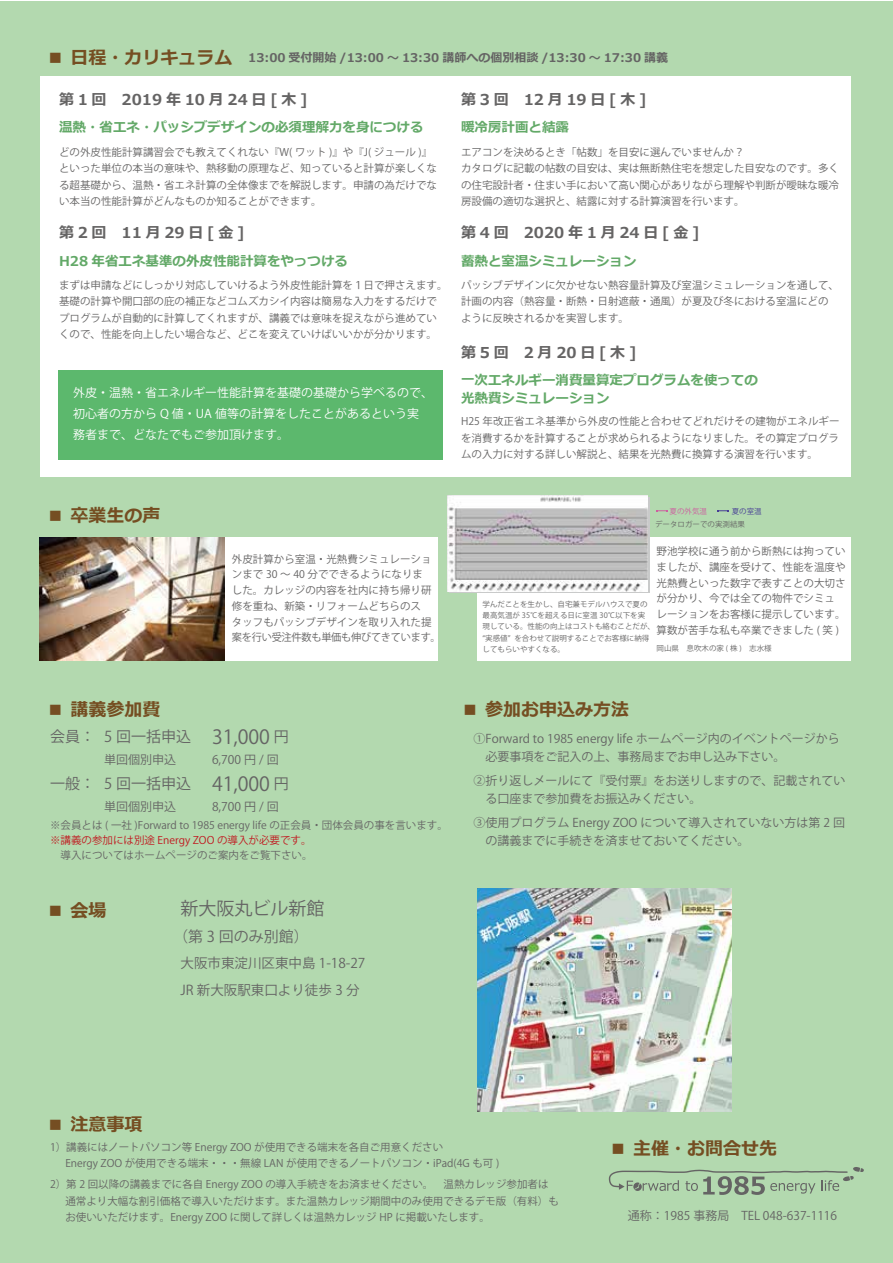
<style>
.page{position:relative;width:893px;height:1263px;background:#fff}
.page>*{position:absolute;margin:0;border:0;box-sizing:border-box;transform-origin:0 0}
.t1{font:700 18px "Meiryo";color:#754e22}
.t2{font:18px "Koz Go Pro Bold 90 ms RKSJ H";color:#656464}
.t3{font:700 15px "Meiryo";letter-spacing:.25em;color:#656464}
.t4{font:15px "Koz Go Pro Bold 90 ms RKSJ H";color:#656464}
.t5{font:700 13.5px/18px "Meiryo";color:#63a968}
.t6{font:13.5px/27px "Koz Go Pro Bold 90 ms RKSJ H";color:#656464}
.t7{font:12px/18px "Koz Go Pro";color:#656464}
.t8{font:12px/21px "Koz Go Pro";color:#fff}
.t9{font:700 12px "Meiryo";color:#656464}
.t10{font:10.5px/16.5px "Koz Min Pro Regular 90 ms RKSJ H";color:#656464}
.t11{font:10.5px/16.5px "Koz Go Pro";color:#656464}
.t12{font:10.5px/15.8px "Koz Min Pro Bold 90 ms RKSJ H";color:#656464}
.t13{font:10.5px "Koz Go Pro";color:#c11920}
.t14{font:7.5px/11.2px "Koz Min Pro Regular 90 ms RKSJ H";color:#656464}
.t15{font:7.5px "Koz Go Pro";color:#656464}
.t16{font:7.5px "Koz Go Pro";color:#cd5e9f}
.t17{font:7.5px "Koz Go Pro";color:#463d95}
.s1{font-size:18px;color:#754e22}
.s2{font-size:19.5px}
</style>
<div class="page">
<div style="left:0;top:1px;width:892px;height:1262px;background:#b3d9af"></div>
<img style="left:477px;top:889px;width:254px;height:222px">
<div style="left:40px;top:537px;width:398px;height:123px;background:#fff"></div>
<div style="left:477px;top:537px;width:373px;height:123px;background:#fff"></div>
<svg style="left:656px;top:510px;width:12px;height:2px"></svg>
<svg style="left:717px;top:510px;width:12px;height:2px"></svg>
<img style="left:447px;top:495px;width:201px;height:96px">
<div style="left:40px;top:76px;width:810px;height:401px;background:#fff"></div>
<svg style="left:609px;top:1167px;width:255px;height:28px"></svg>
<div style="left:58px;top:371px;width:384px;height:89px;background:#5cb86d"></div>
<img style="left:40px;top:537px;width:184px;height:123px">
<p class="t9" style="left:46px;top:49px;width:623px"><span class="s1">■ 日程・カリキュラム</span> 13:00 受付開始 /13:00 ～ 13:30 講師への個別相談 /13:30 ～ 17:30 講義</p>
<h2 class="t3" style="left:59px;top:89px;width:250px">第1回　2019年10月24日[木]</h2>
<p class="t5" style="left:59px;top:119px;width:366px">温熱・省エネ・パッシブデザインの必須理解力を身につける</p>
<h2 class="t3" style="left:461px;top:89px;width:187px">第3回　12月19日[木]</h2>
<p class="t5" style="left:461px;top:119px;width:109px">暖冷房計画と結露</p>
<p class="t10" style="left:59px;top:144px;width:379px">どの外皮性能計算講習会でも教えてくれない『W( ワット )』や『J( ジュール )』といった単位の本当の意味や、熱移動の原理など、知っていると計算が楽しくなる超基礎から、温熱・省エネ計算の全体像までを解説します。申請の為だけでない本当の性能計算がどんなものか知ることができます。</p>
<h2 class="t3" style="left:59px;top:222px;width:187px">第2回　11月29日[金]</h2>
<p class="t5" style="left:59px;top:252px;width:291px">H28 年省エネ基準の外皮性能計算をやっつける</p>
<p class="t10" style="left:59px;top:277px;width:390px">まずは申請などにしっかり対応していけるよう外皮性能計算を１日で押さえます。基礎の計算や開口部の庇の補正などコムズカシイ内容は簡易な入力をするだけでプログラムが自動的に計算してくれますが、講義では意味を捉えながら進めていくので、性能を向上したい場合など、どこを変えていけばいいかが分かります。</p>
<p class="t8" style="left:73px;top:382px;width:361px">外皮・温熱・省エネルギー性能計算を基礎の基礎から学べるので、初心者の方から Q 値・UA 値等の計算をしたことがあるという実務者まで、どなたでもご参加頂けます。</p>
<h1 class="t1" style="left:46px;top:503px;width:115px">■ 卒業生の声</h1>
<p class="t10" style="left:461px;top:144px;width:380px">エアコンを決めるとき「帖数」を目安に選んでいませんか？<br>カタログに記載の帖数の目安は、実は無断熱住宅を想定した目安なのです。多くの住宅設計者・住まい手において高い関心がありながら理解や判断が曖昧な暖冷房設備の適切な選択と、結露に対する計算演習を行います。</p>
<h2 class="t3" style="left:461px;top:222px;width:240px">第4回　2020年1月24日[金]</h2>
<p class="t5" style="left:461px;top:252px;width:177px">蓄熱と室温シミュレーション</p>
<p class="t10" style="left:461px;top:277px;width:380px">パッシブデザインに欠かせない熱容量計算及び室温シミュレーションを通して、計画の内容（熱容量・断熱・日射遮蔽・通風）が夏及び冬における室温にどのように反映されるかを実習します。</p>
<h2 class="t3" style="left:461px;top:342px;width:177px">第5回　2月20日[木]</h2>
<p class="t5" style="left:461px;top:372px;width:298px">一次エネルギー消費量算定プログラムを使っての光熱費シミュレーション</p>
<p class="t10" style="left:461px;top:413px;width:380px;text-align:justify">H25 年改正省エネ基準から外皮の性能と合わせてどれだけその建物がエネルギーを消費するかを計算することが求められるようになりました。その算定プログラムの入力に対する詳しい解説と、結果を光熱費に換算する演習を行います。</p>
<p class="t16" style="left:669px;top:507px;width:39px">夏の外気温</p>
<p class="t15" style="left:655px;top:519px;width:91px">データロガーでの実測結果</p>
<p class="t17" style="left:732px;top:507px;width:31px">夏の室温</p>
<p class="t12" style="left:232px;top:551px;width:210px">外皮計算から室温・光熱費シミュレーションまで 30 ～ 40 分でできるようになりま<br>した。カレッジの内容を社内に持ち帰り研修を重ね、新築・リフォームどちらのス<br>タッフもパッシブデザインを取り入れた提案を行い受注件数も単価も伸びてきています。</p>
<p class="t12" style="left:656px;top:543px;width:191px">野池学校に通う前から断熱には拘っていましたが、講座を受けて、性能を温度や光熱費といった数字で表すことの大切さが分かり、今では全ての物件でシミュレーションをお客様に提示しています。算数が苦手な私も卒業できました ( 笑 )</p>
<p class="t14" style="left:656px;top:642px;width:117px">岡山県　息吹木の家 ( 株 )　志水様</p>
<p class="t14" style="left:482px;top:598px;width:174px">学んだことを生かし、自宅兼モデルハウスで夏の最高気温が 35℃を超える日に室温 30℃以下を実<br>現している。性能の向上はコストも絡むことだが、“実感値” を合わせて説明することでお客様に納得してもらいやすくなる。</p>
<h1 class="t1" style="left:46px;top:696px;width:115px">■ 講義参加費</h1>
<h2 class="t4" style="left:50px;top:728px;width:240px">会員： 5 回一括申込 <span class="s2">31,000</span> 円</h2>
<p class="t7" style="left:104px;top:751px;width:73px">単回個別申込</p>
<p class="t7" style="left:212px;top:751px;width:68px">6,700 円 / 回</p>
<h2 class="t4" style="left:50px;top:775px;width:240px">一般： 5 回一括申込 <span class="s2">41,000</span> 円</h2>
<p class="t7" style="left:104px;top:798px;width:73px">単回個別申込</p>
<p class="t7" style="left:212px;top:798px;width:68px">8,700 円 / 回</p>
<p class="t11" style="left:50px;top:817px;width:399px">※会員とは ( 一社 )Forward to 1985 energy life の正会員・団体会員の事を言います。</p>
<p class="t13" style="left:50px;top:833px;width:263px">※講義の参加には別途 Energy ZOO の導入が必要です。</p>
<p class="t11" style="left:50px;top:847px;width:264px">　導入についてはホームページのご案内をご覧下さい。</p>
<h1 class="t1" style="left:46px;top:898px;width:61px">■ 会場</h1>
<h1 class="t2" style="left:180px;top:898px;width:145px">新大阪丸ビル新館</h1>
<h2 class="t4" style="left:173px;top:928px;width:137px">（第 3 回のみ別館）</h2>
<p class="t6" style="left:180px;top:950px;width:186px">大阪市東淀川区東中島 1-18-27<br>JR 新大阪駅東口より徒歩 3 分</p>
<h1 class="t1" style="left:461px;top:696px;width:169px">■ 参加お申込み方法</h1>
<p class="t7" style="left:473px;top:730px;width:368px">①Forward to 1985 energy life ホームページ内のイベントページから　必要事項をご記入の上、事務局までお申し込み下さい。</p>
<p class="t7" style="left:473px;top:772px;width:373px">②折り返しメールにて『受付票』をお送りしますので、記載されてい　る口座まで参加費をお振込みください。</p>
<p class="t7" style="left:473px;top:814px;width:373px">③使用プログラム Energy ZOO について導入されていない方は第 2 回　の講義までに手続きを済ませておいてください。</p>
<h1 class="t1" style="left:46px;top:1112px;width:97px">■ 注意事項</h1>
<p class="t11" style="left:50px;top:1139px;width:451px">1）講義にはノートパソコン等 Energy ZOO が使用できる端末を各自ご用意ください<br>　 Energy ZOO が使用できる端末・・・無線 LAN が使用できるノートパソコン・iPad(4G も可 )</p>
<p class="t11" style="left:50px;top:1176px;width:510px">2）第 2 回以降の講義までに各自 Energy ZOO の導入手続きをお済ませください。　 温熱カレッジ参加者は　 通常より大幅な割引価格で導入いただけます。また温熱カレッジ期間中のみ使用できるデモ版（有料）も　 お使いいただけます。Energy ZOO に関して詳しくは温熱カレッジ HP に掲載いたします。</p>
<h1 class="t1" style="left:609px;top:1136px;width:169px">■ 主催・お問合せ先</h1>
<p class="t7" style="left:628px;top:1207px;width:211px">通称：1985 事務局　TEL 048-637-1116</p>
</div>
